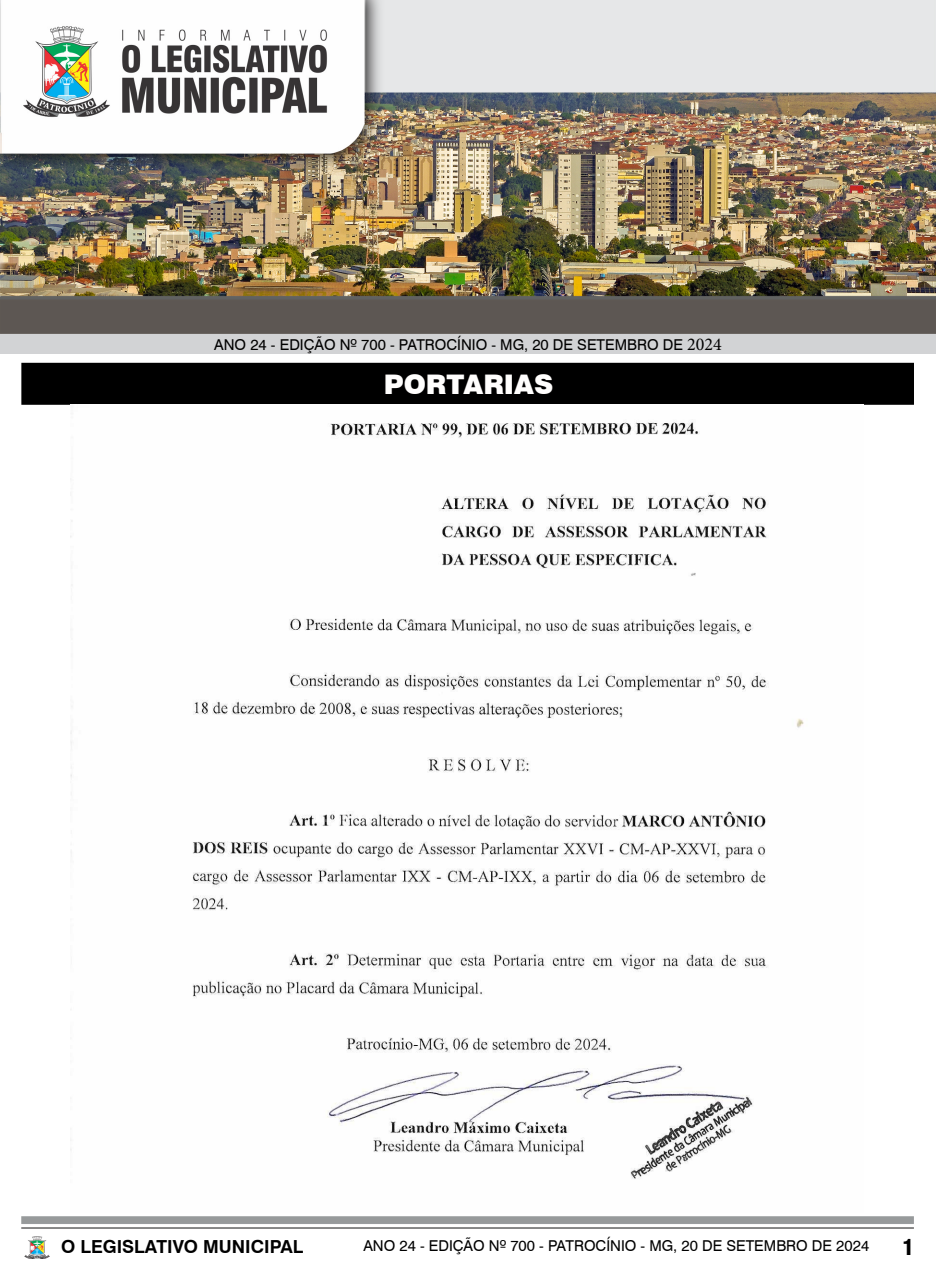
<style>
.page{position:relative;width:936px;height:1276px;background:#fff}
.page>*{position:absolute;margin:0;border:0;box-sizing:border-box;transform-origin:0 0}
.t1{font:900 27px "Swiss 721 BT";color:#fffefd}
.t2{font:900 condensed 21px "Swiss 721 BT";color:#000}
.t3{font:700 18px "Swiss 721 BT";color:#000}
.t4{font:15px "Swiss 721 BT";color:#000}
.s1{font-family:"Minion Pro";font-size:18px}
</style>
<div class="page">
<img style="left:25px;top:1236px;width:24px;height:22px">
<img style="left:0;top:0;width:935px;height:353px">
<div style="left:1px;top:300px;width:934px;height:33px;background:#5d5753"></div>
<div style="left:0;top:299px;width:935px;height:35px;border:2px solid #5e5853"></div>
<div style="left:22px;top:363px;width:891px;height:41px;background:#000"></div>
<img style="left:70px;top:422px;width:734px;height:757px">
<p class="t4" style="left:214px;top:336px;width:509px">ANO 24 - EDIÇÃO Nº 700 - PATROCÍNIO - MG, 20 DE SETEMBRO DE <span class="s1">2024</span></p>
<h1 class="t1" style="left:384px;top:368px;width:171px">PORTARIAS</h1>
<p class="t3" style="left:61px;top:1235px;width:244px">O LEGISLATIVO MUNICIPAL</p>
<p class="t4" style="left:363px;top:1236px;width:507px">ANO 24 - EDIÇÃO Nº 700 - PATROCÍNIO - MG, 20 DE SETEMBRO DE 2024</p>
<h2 class="t2" style="left:902px;top:1235px;width:13px">1</h2>
</div>
